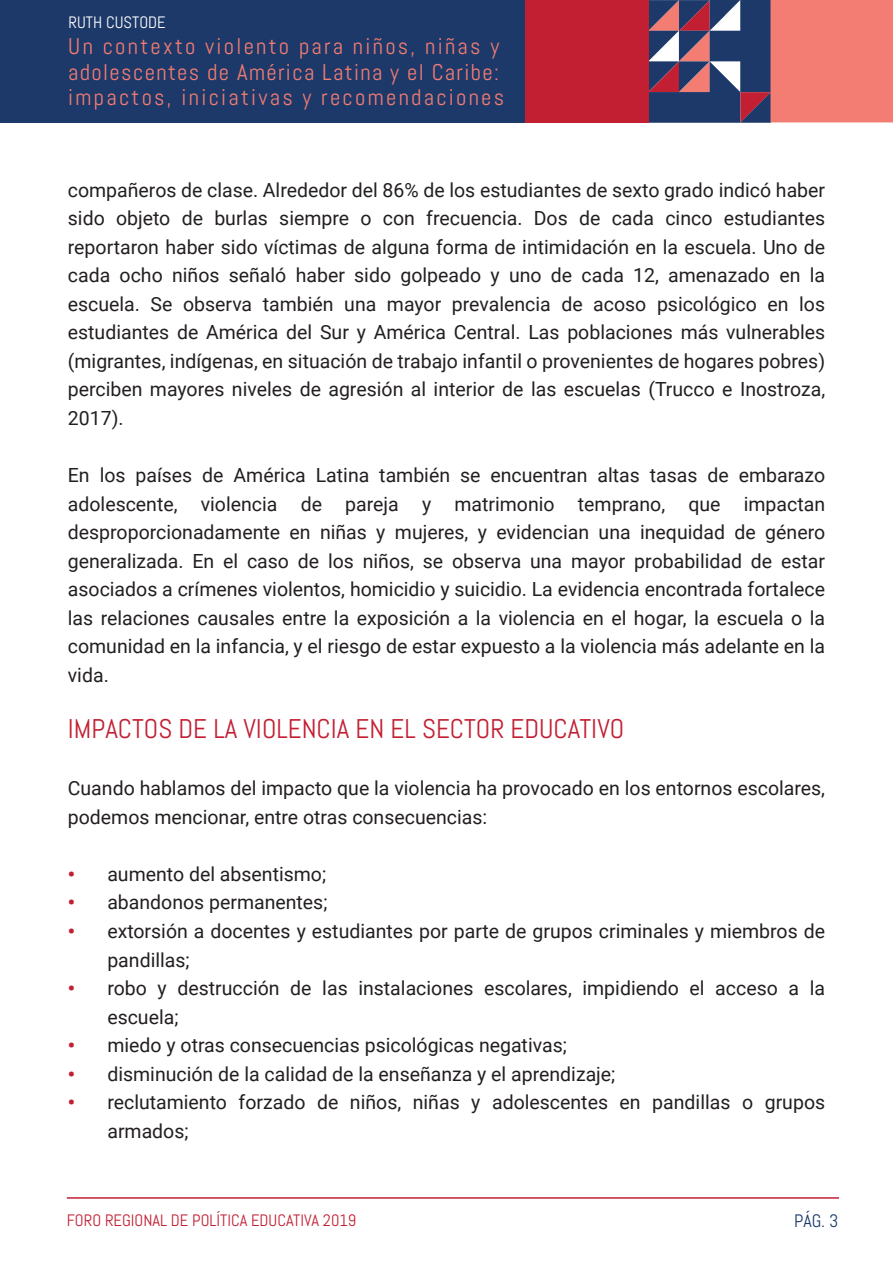
<style>
.page{position:relative;width:893px;height:1263px;background:#fff}
.page>*{position:absolute;margin:0;border:0;box-sizing:border-box;transform-origin:0 0}
.t1{font:27px "Abel";color:#c21f33}
.t2{font:22.65px/25.5px "Abel";letter-spacing:.1em;color:#f37c73}
.t3{font:19.5px/28.5px "Roboto";color:#231f20}
.t4{font:18px "Abel";color:#1d3969}
.t5{font:16.5px "Abel";color:#c21f33}
.t6{font:16.5px "Abel";color:#fff}
.s1{font-weight:900;color:#c31f33}
</style>
<div class="page">
<hr style="left:67px;top:1197px;width:772px;height:2px;background:#c21f33">
<div style="left:0;top:0;width:630px;height:123px;background:#1d3969"></div>
<div style="left:525px;top:0;width:123px;height:123px;background:#c21f33"></div>
<svg style="left:648px;top:0;width:245px;height:123px;background:#a66673"></svg>
<p class="t6" style="left:69px;top:12px;width:99px">RUTH CUSTODE</p>
<p class="t2" style="left:68px;top:34px;width:437px">Un contexto violento para niños, niñas y adolescentes de América Latina y el Caribe: impactos, iniciativas y recomendaciones</p>
<p class="t3" style="left:68px;top:175px;width:759px;text-align:justify">compañeros de clase. Alrededor del 86% de los estudiantes de sexto grado indicó haber sido objeto de burlas siempre o con frecuencia. Dos de cada cinco estudiantes reportaron haber sido víctimas de alguna forma de intimidación en la escuela. Uno de cada ocho niños señaló haber sido golpeado y uno de cada 12, amenazado en la escuela. Se observa también una mayor prevalencia de acoso psicológico en los estudiantes de América del Sur y América Central. Las poblaciones más vulnerables (migrantes, indígenas, en situación de trabajo infantil o provenientes de hogares pobres) perciben mayores niveles de agresión al interior de las escuelas (Trucco e Inostroza, 2017).</p>
<p class="t3" style="left:68px;top:460px;width:759px;text-align:justify">En los países de América Latina también se encuentran altas tasas de embarazo adolescente, violencia de pareja y matrimonio temprano, que impactan desproporcionadamente en niñas y mujeres, y evidencian una inequidad de género generalizada. En el caso de los niños, se observa una mayor probabilidad de estar asociados a crímenes violentos, homicidio y suicidio. La evidencia encontrada fortalece las relaciones causales entre la exposición a la violencia en el hogar, la escuela o la comunidad en la infancia, y el riesgo de estar expuesto a la violencia más adelante en la vida.</p>
<h1 class="t1" style="left:68px;top:712px;width:558px">IMPACTOS DE LA VIOLENCIA EN EL SECTOR EDUCATIVO</h1>
<p class="t3" style="left:68px;top:773px;width:759px">Cuando hablamos del impacto que la violencia ha provocado en los entornos escolares, podemos mencionar, entre otras consecuencias:</p>
<p class="t3" style="left:68px;top:859px;width:260px"><span class="s1">•</span> aumento del absentismo;</p>
<p class="t3" style="left:68px;top:887px;width:261px"><span class="s1">•</span> abandonos permanentes;</p>
<p class="t3" style="left:107px;top:916px;width:719px;text-indent:-39px"><span class="s1">•</span> extorsión a docentes y estudiantes por parte de grupos criminales y miembros de pandillas;</p>
<p class="t3" style="left:107px;top:973px;width:719px;text-indent:-40px"><span class="s1">•</span> robo y destrucción de las instalaciones escolares, impidiendo el acceso a la escuela;</p>
<p class="t3" style="left:68px;top:1030px;width:500px"><span class="s1">•</span> miedo y otras consecuencias psicológicas negativas;</p>
<p class="t3" style="left:68px;top:1059px;width:549px"><span class="s1">•</span> disminución de la calidad de la enseñanza y el aprendizaje;</p>
<p class="t3" style="left:107px;top:1087px;width:719px;text-indent:-39px"><span class="s1">•</span> reclutamiento forzado de niños, niñas y adolescentes en pandillas o grupos armados;</p>
<p class="t5" style="left:67px;top:1209px;width:291px">FORO REGIONAL DE POLÍTICA EDUCATIVA 2019</p>
<p class="t4" style="left:794px;top:1209px;width:46px">PÁG. 3</p>
</div>
